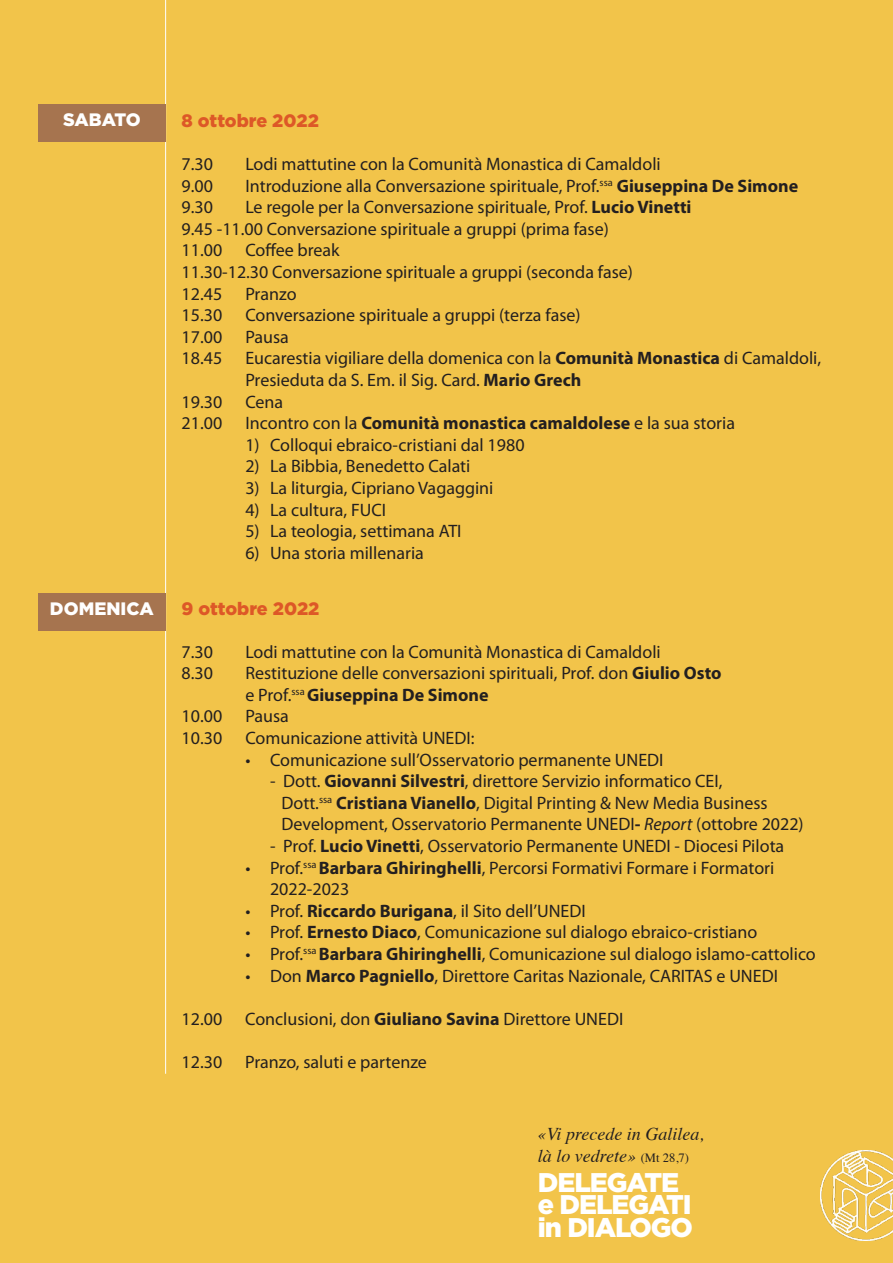
<style>
.page{position:relative;width:893px;height:1263px;background:#f2c44a}
.page>*{position:absolute;margin:0;border:0;box-sizing:border-box;transform-origin:0 0}
.t1{font:900 27px/22.5px "Gotham";letter-spacing:-.04em;color:#fff}
.t2{font:18px/21.6px "Myriad Pro";color:#231f20}
.t3{font:700 18px "Myriad Pro";color:#231f20}
.t4{font:italic 18px/21.6px "Times";color:#231f20}
.Per_chi{font:900 18px "Gotham";color:#dd5827}
.Tassello{font:900 18px "Gotham";color:#fff}
.s1{font-weight:700}
.s2{font-weight:400}
.s3{font-style:italic}
.s4{font-style:normal;font-size:12.6px}
</style>
<div class="page">
<img style="left:821px;top:1150px;width:72px;height:90px">
<hr style="left:165px;top:0;width:1px;height:1074px;background:#fff">
<div style="left:38px;top:593px;width:128px;height:37px;background:#a6744f"></div>
<div style="left:38px;top:104px;width:128px;height:37px;background:#a6744f"></div>
<p class="Tassello" style="left:63px;top:109px;width:79px">SABATO</p>
<p class="Tassello" style="left:50px;top:598px;width:105px">DOMENICA</p>
<p class="Per_chi" style="left:182px;top:110px;width:139px">8 ottobre 2022</p>
<p class="t2" style="left:182px;top:153px;width:33px">7.30</p>
<p class="t2" style="left:245px;top:153px;width:417px">Lodi mattutine con la Comunità Monastica di Camaldoli</p>
<p class="t2" style="left:182px;top:174px;width:33px">9.00</p>
<p class="t2" style="left:245px;top:174px;width:554px">Introduzione alla Conversazione spirituale, Prof.<sup>ssa</sup> <span class="s1">Giuseppina De Simone</span></p>
<p class="t2" style="left:182px;top:196px;width:33px">9.30</p>
<p class="t2" style="left:245px;top:196px;width:448px">Le regole per la Conversazione spirituale, Prof. <span class="s1">Lucio Vinetti</span></p>
<p class="t2" style="left:182px;top:218px;width:429px">9.45 -11.00 Conversazione spirituale a gruppi (prima fase)</p>
<p class="t2" style="left:182px;top:239px;width:42px">11.00</p>
<p class="t2" style="left:245px;top:239px;width:96px">Coffee break</p>
<p class="t2" style="left:182px;top:261px;width:453px">11.30-12.30 Conversazione spirituale a gruppi (seconda fase)</p>
<p class="t2" style="left:182px;top:282px;width:42px">12.45</p>
<p class="t2" style="left:245px;top:282px;width:53px">Pranzo</p>
<p class="t2" style="left:182px;top:304px;width:42px">15.30</p>
<p class="t2" style="left:245px;top:304px;width:337px">Conversazione spirituale a gruppi (terza fase)</p>
<p class="t2" style="left:182px;top:326px;width:42px">17.00</p>
<p class="t2" style="left:245px;top:326px;width:45px">Pausa</p>
<p class="t2" style="left:182px;top:347px;width:42px">18.45</p>
<p class="t2" style="left:245px;top:347px;width:577px">Eucarestia vigiliare della domenica con la <span class="s1">Comunità Monastica</span> di Camaldoli,<br>Presieduta da S. Em. il Sig. Card. <span class="s1">Mario Grech</span></p>
<p class="t2" style="left:182px;top:390px;width:42px">19.30</p>
<p class="t2" style="left:245px;top:390px;width:39px">Cena</p>
<p class="t2" style="left:182px;top:412px;width:42px">21.00</p>
<p class="t3" style="left:245px;top:411px;width:491px"><span class="s2">Incontro con la</span> Comunità monastica camaldolese <span class="s2">e la sua storia</span></p>
<p class="t2" style="left:245px;top:434px;width:281px">1) Colloqui ebraico-cristiani dal 1980</p>
<p class="t2" style="left:245px;top:455px;width:227px">2) La Bibbia, Benedetto Calati</p>
<p class="t2" style="left:245px;top:477px;width:250px">3) La liturgia, Cipriano Vagaggini</p>
<p class="t2" style="left:245px;top:498px;width:142px">4) La cultura, FUCI</p>
<p class="t2" style="left:245px;top:520px;width:218px">5) La teologia, settimana ATI</p>
<p class="t2" style="left:245px;top:542px;width:180px">6) Una storia millenaria</p>
<p class="Per_chi" style="left:182px;top:598px;width:139px">9 ottobre 2022</p>
<p class="t2" style="left:182px;top:640px;width:33px">7.30</p>
<p class="t2" style="left:245px;top:640px;width:417px">Lodi mattutine con la Comunità Monastica di Camaldoli</p>
<p class="t2" style="left:182px;top:662px;width:33px">8.30</p>
<p class="t2" style="left:245px;top:662px;width:478px">Restituzione delle conversazioni spirituali, Prof. don <span class="s1">Giulio Osto </span>e Prof.<sup>ssa</sup> <span class="s1">Giuseppina De Simone</span></p>
<p class="t2" style="left:182px;top:705px;width:42px">10.00</p>
<p class="t2" style="left:245px;top:705px;width:45px">Pausa</p>
<p class="t2" style="left:182px;top:727px;width:42px">10.30</p>
<p class="t2" style="left:245px;top:727px;width:231px">Comunicazione attività UNEDI:</p>
<p class="t2" style="left:245px;top:748px;width:420px">• Comunicazione sull’Osservatorio permanente UNEDI</p>
<p class="t2" style="left:281px;top:770px;width:524px;text-indent:-11px">- Dott. <span class="s1">Giovanni Silvestri</span>, direttore Servizio informatico CEI,<br>Dott.<sup>ssa</sup> <span class="s1">Cristiana Vianello</span>, Digital Printing &amp; New Media Business<br>Development, Osservatorio Permanente UNEDI<span class="s1">-</span> <span class="s3">Report</span> (ottobre 2022)</p>
<p class="t2" style="left:270px;top:835px;width:516px">- Prof. <span class="s1">Lucio Vinetti</span>, Osservatorio Permanente UNEDI - Diocesi Pilota</p>
<p class="t2" style="left:270px;top:856px;width:506px;text-indent:-25px">• Prof.<sup>ssa</sup> <span class="s1">Barbara Ghiringhelli</span>, Percorsi Formativi Formare i Formatori<br>2022-2023</p>
<p class="t2" style="left:245px;top:900px;width:342px">• Prof. <span class="s1">Riccardo Burigana</span>, il Sito dell’UNEDI</p>
<p class="t2" style="left:245px;top:921px;width:514px">• Prof. <span class="s1">Ernesto Diaco</span>, Comunicazione sul dialogo ebraico-cristiano</p>
<p class="t2" style="left:245px;top:943px;width:572px">• Prof.<sup>ssa</sup> <span class="s1">Barbara Ghiringhelli</span>, Comunicazione sul dialogo islamo-cattolico</p>
<p class="t2" style="left:245px;top:964px;width:534px">• Don <span class="s1">Marco Pagniello</span>, Direttore Caritas Nazionale, CARITAS e UNEDI</p>
<p class="t2" style="left:182px;top:1008px;width:42px">12.00</p>
<p class="t2" style="left:245px;top:1008px;width:380px">Conclusioni, don <span class="s1">Giuliano Savina</span> Direttore UNEDI</p>
<p class="t2" style="left:182px;top:1051px;width:42px">12.30</p>
<p class="t2" style="left:245px;top:1051px;width:183px">Pranzo, saluti e partenze</p>
<p class="t4" style="left:538px;top:1122px;width:167px">«Vi precede in Galilea, là lo vedrete» <span class="s4">(Mt 28,7)</span></p>
<p class="t1" style="left:538px;top:1170px;width:157px">DELEGATE e DELEGATI in DIALOGO</p>
</div>
